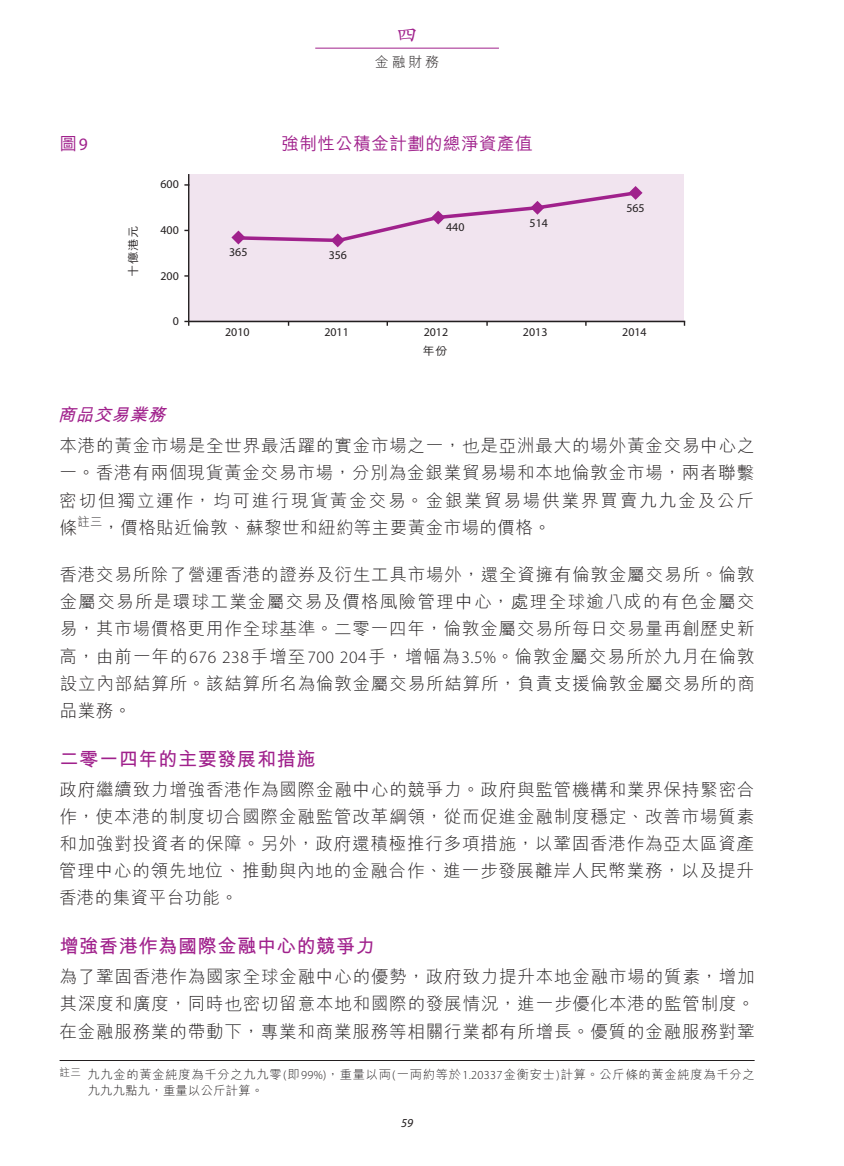
<style>
.page{position:relative;width:844px;height:1166px;background:#fff}
.page>*{position:absolute;margin:0;border:0;box-sizing:border-box;transform-origin:0 0}
.t1{font:500 22.75px "M Kai HK";color:#a0218c}
.t2{font:700 19.25px "M Hei HK";letter-spacing:.025em;color:#a0218c}
.t3{font:300 17.5px/27.1px "M Hei HK";letter-spacing:.045em;color:#231f20;text-align:justify}
.t4{font:300 17.5px "M Hei HK";letter-spacing:.025em;color:#231f20}
.t5{font:500 17.5px "M Hei HK";letter-spacing:.025em;color:#a0218c}
.t6{font:italic 700 17.5px "M Hei HK";color:#a0218c}
.t7{font:700 15.4px "M Hei HK";letter-spacing:.05em;color:#a0218c}
.t8{font:300 14px "M Hei HK";color:#231f20}
.t9{font:300 12.25px/15.8px "M Hei HK";letter-spacing:.06em;color:#231f20}
.t10{font:italic 12.25px "Myriad Pro";color:#231f20}
.t11{font:11.9px "Myriad Pro";color:#231f20}
.t12{font:500 11.2px "M Hei HK";letter-spacing:.03em;color:#231f20;scale:1.11 1}
.s1{font-family:"Myriad Pro";font-weight:400}
.s2{font-family:"Myriad Pro"}
</style>
<div class="page">
<hr style="left:315px;top:48px;width:184px;height:1px;background:#a0218c">
<div style="left:189px;top:174px;width:495px;height:147px;background:#f1e4ef"></div>
<hr style="left:188px;top:174px;width:1px;height:147px;background:#231f20">
<hr style="left:189px;top:321px;width:496px;height:1px;background:#231f20">
<svg style="left:184px;top:321px;width:5px;height:5px"></svg>
<svg style="left:231px;top:186px;width:411px;height:61px"></svg>
<hr style="left:60px;top:1060px;width:694px;height:1px;background:#231f20">
<h1 class="t1" style="left:395px;top:18px;width:24px">四</h1>
<p class="t8" style="left:375px;top:54px;width:66px">金融財務</p>
<p class="t5" style="left:60px;top:130px;width:30px">圖<span class="s1">9</span></p>
<p class="t5" style="left:281px;top:130px;width:252px">強制性公積金計劃的總淨資產值</p>
<p class="t7" style="left:324px;top:140px;width:227px">強制性公積金計劃的總淨資產值</p>
<p class="t12" style="left:125px;top:277px;width:47px;rotate:-90deg">十億港元</p>
<p class="t11" style="left:160px;top:178px;width:20px">600</p>
<p class="t11" style="left:160px;top:223px;width:20px">400</p>
<p class="t11" style="left:160px;top:269px;width:20px">200</p>
<p class="t11" style="left:173px;top:314px;width:8px">0</p>
<p class="t11" style="left:229px;top:246px;width:20px">365</p>
<p class="t11" style="left:328px;top:249px;width:20px">356</p>
<p class="t11" style="left:446px;top:221px;width:20px">440</p>
<p class="t11" style="left:529px;top:216px;width:20px">514</p>
<p class="t11" style="left:626px;top:201px;width:20px">565</p>
<p class="t11" style="left:225px;top:326px;width:26px">2010</p>
<p class="t11" style="left:324px;top:326px;width:26px">2011</p>
<p class="t11" style="left:423px;top:326px;width:26px">2012</p>
<p class="t11" style="left:523px;top:326px;width:26px">2013</p>
<p class="t11" style="left:622px;top:326px;width:26px">2014</p>
<p class="t12" style="left:422px;top:343px;width:24px">年份</p>
<p class="t6" style="left:58px;top:402px;width:115px">商品交易業務</p>
<p class="t3" style="left:59px;top:432px;width:696px">本港的黃金市場是全世界最活躍的實金市場之一，也是亞洲最大的場外黃金交易中心之一。香港有兩個現貨黃金交易市場，分別為金銀業貿易場和本地倫敦金市場，兩者聯繫密切但獨立運作，均可進行現貨黃金交易。金銀業貿易場供業界買賣九九金及公斤條</p>
<p class="t9" style="left:77px;top:513px;width:26px">註三</p>
<p class="t4" style="left:103px;top:518px;width:449px">，價格貼近倫敦、蘇黎世和紐約等主要黃金市場的價格。</p>
<p class="t3" style="left:59px;top:561px;width:696px">香港交易所除了營運香港的證券及衍生工具市場外，還全資擁有倫敦金屬交易所。倫敦金屬交易所是環球工業金屬交易及價格風險管理中心，處理全球逾八成的有色金屬交易，其市場價格更用作全球基準。二零一四年，倫敦金屬交易所每日交易量再創歷史新高，由前一年的<span class="s2">676 238</span>手增至<span class="s2">700 204</span>手，增幅為<span class="s2">3.5%</span>。倫敦金屬交易所於九月在倫敦設立內部結算所。該結算所名為倫敦金屬交易所結算所，負責支援倫敦金屬交易所的商品業務。</p>
<p class="t2" style="left:60px;top:745px;width:258px">二零一四年的主要發展和措施</p>
<p class="t3" style="left:59px;top:775px;width:696px">政府繼續致力增強香港作為國際金融中心的競爭力。政府與監管機構和業界保持緊密合作，使本港的制度切合國際金融監管改革綱領，從而促進金融制度穩定、改善市場質素和加強對投資者的保障。另外，政府還積極推行多項措施，以鞏固香港作為亞太區資產管理中心的領先地位、推動與內地的金融合作、進一步發展離岸人民幣業務，以及提升香港的集資平台功能。</p>
<p class="t2" style="left:60px;top:932px;width:317px">增強香港作為國際金融中心的競爭力</p>
<p class="t3" style="left:59px;top:963px;width:696px">為了鞏固香港作為國家全球金融中心的優勢，政府致力提升本地金融市場的質素，增加其深度和廣度，同時也密切留意本地和國際的發展情況，進一步優化本港的監管制度。在金融服務業的帶動下，專業和商業服務等相關行業都有所增長。優質的金融服務對鞏</p>
<p class="t9" style="left:88px;top:1066px;width:668px;text-indent:-28px"><sup>註三</sup> 九九金的黃金純度為千分之九九零<span class="s2">(</span>即<span class="s2">99%)</span>，重量以両<span class="s2">(</span>一両約等於<span class="s2">1.20337</span>金衡安士<span class="s2">)</span>計算。公斤條的黃金純度為千分之九九九點九，重量以公斤計算。</p>
<p class="t10" style="left:401px;top:1115px;width:14px">59</p>
</div>
